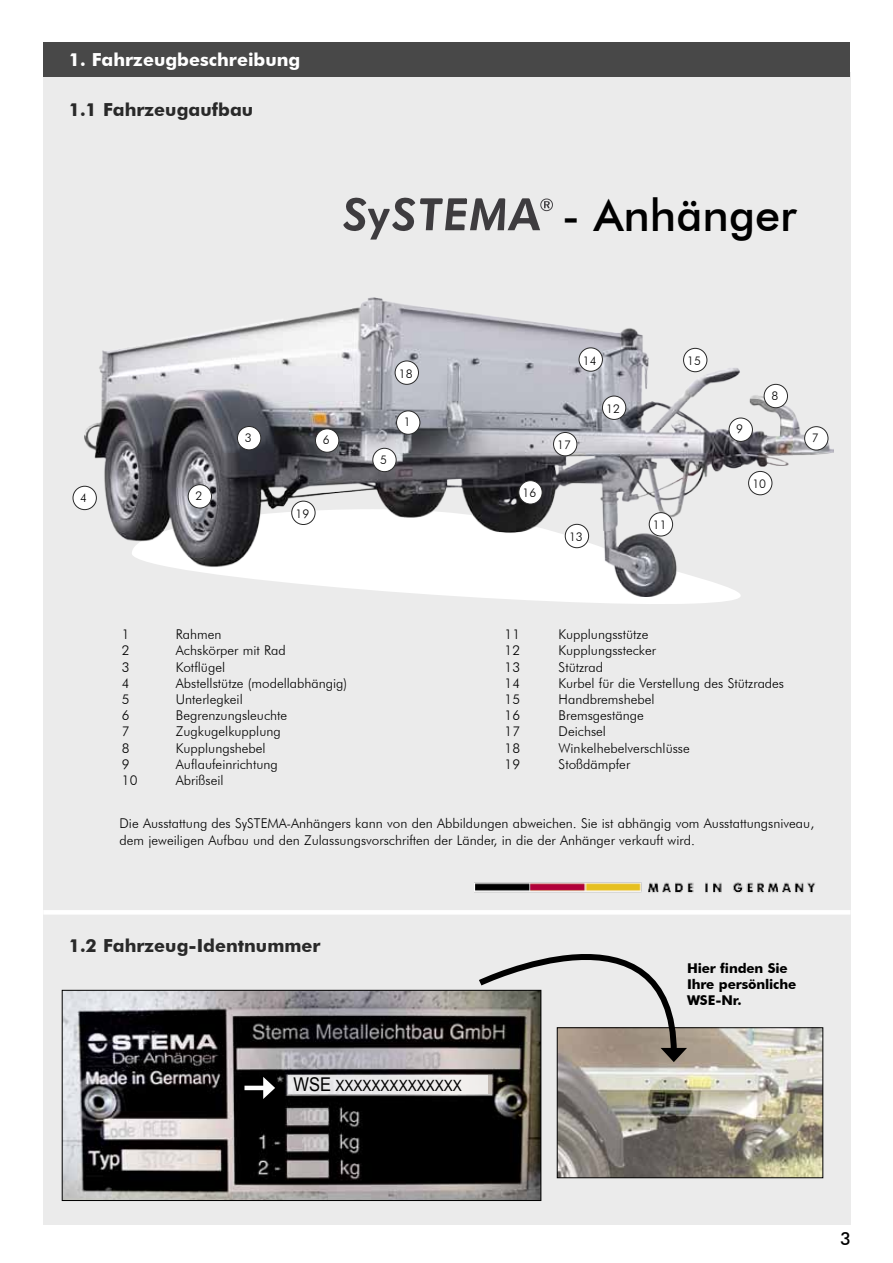
<style>
.page{position:relative;width:893px;height:1263px;background:#fff}
.page>*{position:absolute;margin:0;border:0;box-sizing:border-box;transform-origin:0 0}
.t1{font:500 45px "Futura BT";color:#000}
.t2{font:700 18px "Futura BT";color:#292929}
.t3{font:700 18px "Futura BT";color:#fff}
.t4{font:500 18px "Futura BT";color:#000}
.t5{font:15.6px "Arial";color:#000;scale:.87 1}
.t6{font:300 13.5px/16.2px "Futura BT";color:#000}
.t7{font:700 13.5px/16.2px "Futura BT";letter-spacing:-.01em;color:#000}
.t8{font:300 12px "Futura BT";color:#000}
.s1{font-size:18.9px}
</style>
<div class="page">
<div style="left:43px;top:72px;width:807px;height:1152px;background:#ebebeb"></div>
<svg style="left:462px;top:596px;width:278px;height:8px;fill:#fff"></svg>
<img style="left:85px;top:297px;width:748px;height:299px">
<img style="left:475px;top:882px;width:340px;height:11px">
<div style="left:237px;top:426px;width:24px;height:24px;background:#fff;border-radius:50%"></div>
<div style="left:237px;top:426px;width:24px;height:24px;border:1px solid #292929;border-radius:50%"></div>
<div style="left:565px;top:524px;width:24px;height:24px;background:#fff;border-radius:50%"></div>
<div style="left:565px;top:524px;width:24px;height:24px;border:1px solid #292929;border-radius:50%"></div>
<div style="left:292px;top:501px;width:23px;height:23px;background:#fff;border-radius:50%"></div>
<div style="left:292px;top:501px;width:23px;height:24px;border:1px solid #292929;border-radius:50%"></div>
<div style="left:395px;top:361px;width:23px;height:23px;background:#fff;border-radius:50%"></div>
<div style="left:395px;top:361px;width:24px;height:23px;border:1px solid #292929;border-radius:50%"></div>
<div style="left:73px;top:486px;width:23px;height:24px;background:#fff;border-radius:50%"></div>
<div style="left:73px;top:486px;width:24px;height:24px;border:1px solid #292929;border-radius:50%"></div>
<div style="left:396px;top:411px;width:24px;height:23px;background:#fff;border-radius:50%"></div>
<div style="left:396px;top:411px;width:24px;height:23px;border:1px solid #292929;border-radius:50%"></div>
<div style="left:188px;top:485px;width:24px;height:23px;background:#fff;border-radius:50%"></div>
<div style="left:188px;top:484px;width:24px;height:24px;border:1px solid #292929;border-radius:50%"></div>
<div style="left:373px;top:448px;width:23px;height:24px;background:#fff;border-radius:50%"></div>
<div style="left:373px;top:448px;width:23px;height:24px;border:1px solid #292929;border-radius:50%"></div>
<div style="left:315px;top:429px;width:24px;height:23px;background:#fff;border-radius:50%"></div>
<div style="left:315px;top:429px;width:24px;height:23px;border:1px solid #292929;border-radius:50%"></div>
<div style="left:805px;top:427px;width:23px;height:23px;background:#fff;border-radius:50%"></div>
<div style="left:804px;top:426px;width:24px;height:24px;border:1px solid #292929;border-radius:50%"></div>
<div style="left:764px;top:384px;width:23px;height:24px;background:#fff;border-radius:50%"></div>
<div style="left:764px;top:384px;width:24px;height:24px;border:1px solid #292929;border-radius:50%"></div>
<div style="left:729px;top:418px;width:23px;height:23px;background:#fff;border-radius:50%"></div>
<div style="left:729px;top:418px;width:24px;height:24px;border:1px solid #292929;border-radius:50%"></div>
<div style="left:683px;top:348px;width:24px;height:24px;background:#fff;border-radius:50%"></div>
<div style="left:683px;top:348px;width:24px;height:24px;border:1px solid #292929;border-radius:50%"></div>
<div style="left:649px;top:513px;width:24px;height:23px;background:#fff;border-radius:50%"></div>
<div style="left:649px;top:512px;width:24px;height:24px;border:1px solid #292929;border-radius:50%"></div>
<div style="left:749px;top:471px;width:23px;height:24px;background:#fff;border-radius:50%"></div>
<div style="left:748px;top:471px;width:24px;height:24px;border:1px solid #292929;border-radius:50%"></div>
<div style="left:602px;top:396px;width:24px;height:23px;background:#fff;border-radius:50%"></div>
<div style="left:602px;top:396px;width:24px;height:24px;border:1px solid #292929;border-radius:50%"></div>
<div style="left:553px;top:432px;width:24px;height:24px;background:#fff;border-radius:50%"></div>
<div style="left:553px;top:432px;width:24px;height:24px;border:1px solid #292929;border-radius:50%"></div>
<div style="left:519px;top:481px;width:23px;height:23px;background:#fff;border-radius:50%"></div>
<div style="left:519px;top:480px;width:23px;height:24px;border:1px solid #292929;border-radius:50%"></div>
<div style="left:579px;top:348px;width:23px;height:23px;background:#fff;border-radius:50%"></div>
<div style="left:579px;top:348px;width:24px;height:23px;border:1px solid #292929;border-radius:50%"></div>
<div style="left:43px;top:43px;width:807px;height:34px;background:#484848"></div>
<svg style="left:343px;top:198px;width:210px;height:42px"></svg>
<hr style="left:43px;top:910px;width:807px;height:4px;background:#fff">
<img style="left:559px;top:1029px;width:262px;height:147px">
<div style="left:557px;top:1027px;width:266px;height:151px;border:1px solid #000"></div>
<img style="left:64px;top:992px;width:475px;height:207px">
<div style="left:62px;top:990px;width:479px;height:211px;border:1px solid #000"></div>
<svg style="left:474px;top:891px;width:213px;height:171px"></svg>
<hr style="left:244px;top:1086px;width:23px;height:4px;background:#fff">
<svg style="left:263px;top:1077px;width:12px;height:22px"></svg>
<div style="left:288px;top:1075px;width:200px;height:18px;background:#eceaeb"></div>
<h2 class="t3" style="left:69px;top:49px;width:233px">1. Fahrzeugbeschreibung</h2>
<h2 class="t2" style="left:69px;top:98px;width:186px">1.1 Fahrzeugaufbau</h2>
<h1 class="t1" style="left:562px;top:188px;width:236px">- Anhänger</h1>
<p class="t8" style="left:80px;top:490px;width:8px">4</p>
<p class="t8" style="left:195px;top:488px;width:8px">2</p>
<p class="t8" style="left:245px;top:430px;width:8px">3</p>
<p class="t8" style="left:295px;top:506px;width:15px">19</p>
<p class="t8" style="left:399px;top:366px;width:15px">18</p>
<p class="t8" style="left:583px;top:353px;width:15px">14</p>
<p class="t8" style="left:606px;top:401px;width:15px">12</p>
<p class="t8" style="left:687px;top:354px;width:15px">15</p>
<p class="t8" style="left:771px;top:388px;width:8px">8</p>
<p class="t8" style="left:404px;top:415px;width:8px">1</p>
<p class="t8" style="left:736px;top:422px;width:8px">9</p>
<p class="t8" style="left:323px;top:433px;width:8px">6</p>
<p class="t8" style="left:812px;top:430px;width:8px">7</p>
<p class="t8" style="left:557px;top:438px;width:15px">17</p>
<p class="t8" style="left:380px;top:452px;width:8px">5</p>
<p class="t8" style="left:523px;top:486px;width:15px">16</p>
<p class="t8" style="left:569px;top:530px;width:15px">13</p>
<p class="t8" style="left:653px;top:518px;width:15px">11</p>
<p class="t8" style="left:752px;top:477px;width:15px">10</p>
<p class="t6" style="left:122px;top:626px;width:36px">1 R</p>
<p class="t6" style="left:183px;top:626px;width:40px">ahmen</p>
<p class="t6" style="left:122px;top:642px;width:9px">2</p>
<p class="t6" style="left:176px;top:642px;width:111px">Achskörper mit Rad</p>
<p class="t6" style="left:122px;top:659px;width:9px">3</p>
<p class="t6" style="left:176px;top:659px;width:51px">Kotflügel</p>
<p class="t6" style="left:122px;top:675px;width:9px">4</p>
<p class="t6" style="left:176px;top:675px;width:173px">Abstellstütze (modellabhängig)</p>
<p class="t6" style="left:122px;top:691px;width:9px">5</p>
<p class="t6" style="left:176px;top:691px;width:68px">Unterlegkeil</p>
<p class="t6" style="left:122px;top:707px;width:9px">6</p>
<p class="t6" style="left:176px;top:707px;width:113px">Begrenzungsleuchte</p>
<p class="t6" style="left:122px;top:723px;width:9px">7</p>
<p class="t6" style="left:176px;top:723px;width:106px">Zugkugelkupplung</p>
<p class="t6" style="left:122px;top:740px;width:9px">8</p>
<p class="t6" style="left:176px;top:740px;width:91px">Kupplungshebel</p>
<p class="t6" style="left:122px;top:756px;width:9px">9</p>
<p class="t6" style="left:176px;top:756px;width:103px">Auflaufeinrichtung</p>
<p class="t6" style="left:122px;top:772px;width:17px">10</p>
<p class="t6" style="left:176px;top:772px;width:49px">Abrißseil</p>
<p class="t6" style="left:505px;top:626px;width:17px">11</p>
<p class="t6" style="left:559px;top:626px;width:91px">Kupplungsstütze</p>
<p class="t6" style="left:505px;top:642px;width:17px">12</p>
<p class="t6" style="left:559px;top:642px;width:99px">Kupplungsstecker</p>
<p class="t6" style="left:505px;top:659px;width:17px">13</p>
<p class="t6" style="left:559px;top:659px;width:46px">Stützrad</p>
<p class="t6" style="left:505px;top:675px;width:17px">14</p>
<p class="t6" style="left:559px;top:675px;width:227px">Kurbel für die Verstellung des Stützrades</p>
<p class="t6" style="left:505px;top:691px;width:43px">15 H</p>
<p class="t6" style="left:568px;top:691px;width:88px">andbremshebel</p>
<p class="t6" style="left:505px;top:707px;width:17px">16</p>
<p class="t6" style="left:559px;top:707px;width:87px">Bremsgestänge</p>
<p class="t6" style="left:505px;top:723px;width:17px">17</p>
<p class="t6" style="left:559px;top:723px;width:49px">Deichsel</p>
<p class="t6" style="left:505px;top:740px;width:17px">18</p>
<p class="t6" style="left:559px;top:740px;width:133px">Winkelhebelverschlüsse</p>
<p class="t6" style="left:505px;top:756px;width:17px">19</p>
<p class="t6" style="left:559px;top:756px;width:73px">Stoßdämpfer</p>
<p class="t6" style="left:120px;top:815px;width:696px">Die Ausstattung des SySTEMA-Anhängers kann von den Abbildungen abweichen. Sie ist abhängig vom Ausstattungsniveau, dem jeweiligen Aufbau und den Zulassungsvorschriften der Länder, in die der Anhänger verkauft wird.</p>
<h2 class="t2" style="left:69px;top:935px;width:253px">1.2 Fahrzeug-Identnummer</h2>
<p class="t5" style="left:293px;top:1075px;width:195px"><span class="s1">WSE</span> XXXXXXXXXXXXXX</p>
<p class="t7" style="left:687px;top:960px;width:111px">Hier finden Sie<br>I hre persönliche<br>WSE-Nr.</p>
<h2 class="t4" style="left:840px;top:1228px;width:12px">3</h2>
</div>
